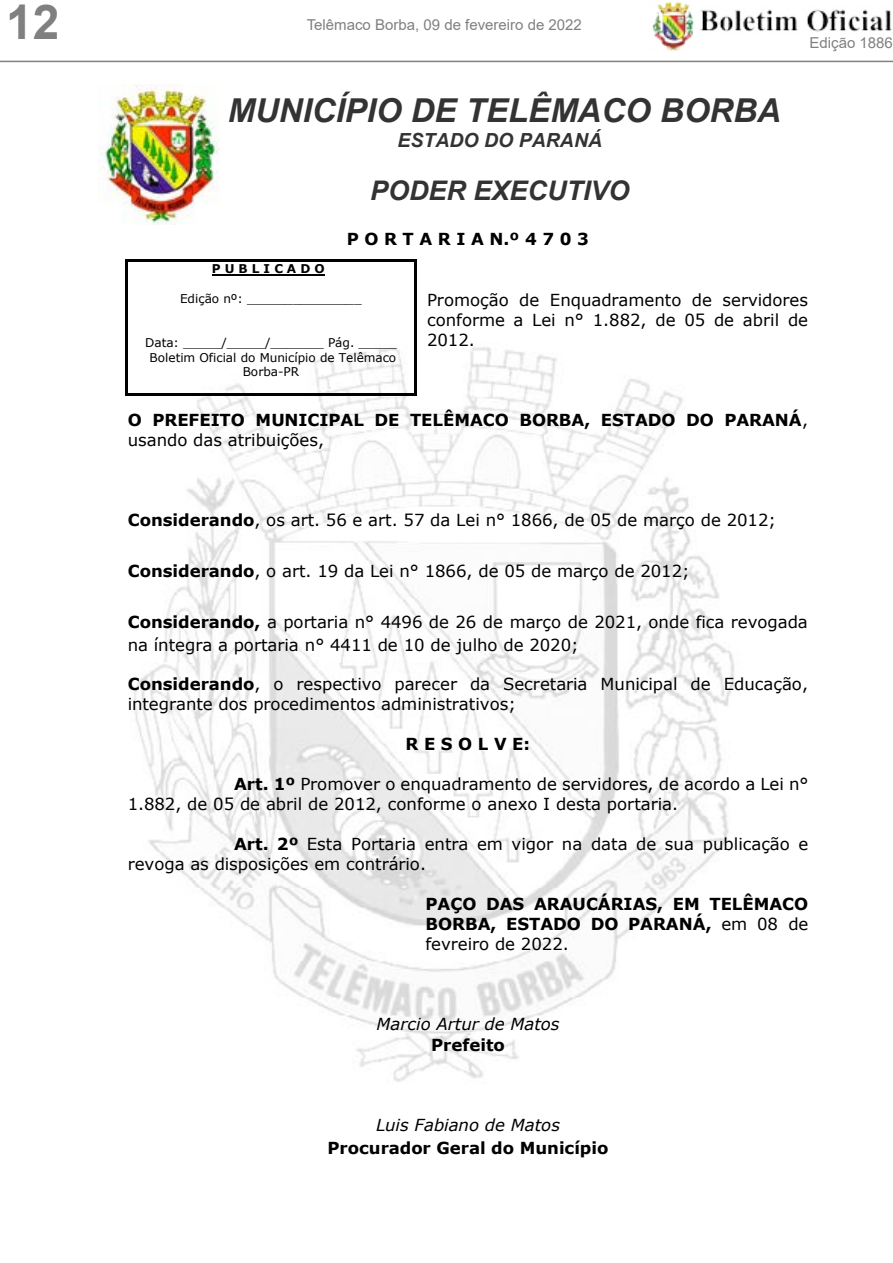
<style>
.page{position:relative;width:893px;height:1263px;background:#fff}
.page>*{position:absolute;margin:0;border:0;box-sizing:border-box;transform-origin:0 0}
.t1{font:700 48px "Arial";color:#808080}
.t2{font:italic 700 33px "Arial";color:#333}
.t3{font:italic 700 27px "Arial";color:#333}
.t4{font:italic 700 19.5px "Arial";color:#333}
.t5{font:16.5px/20px "Verdana";letter-spacing:-.005em;color:#000}
.t6{font:700 16.5px/20.1px "Verdana";color:#000}
.t7{font:italic 16.5px "Verdana";color:#000}
.t8{font:15px "Arial";color:#808080}
.t9{font:12px/14.7px "Verdana";letter-spacing:-.005em;color:#000;text-align:center}
.t10{font:700 12px "Verdana";color:#000}
.s1{font-weight:400}
.s2{font-weight:700}
</style>
<div class="page">
<img style="left:700px;top:9px;width:192px;height:23px">
<img style="left:652px;top:1px;width:42px;height:50px">
<hr style="left:0;top:61px;width:893px;height:1px;background:#808080">
<img style="left:99px;top:84px;width:120px;height:140px">
<img style="left:125px;top:308px;width:610px;height:774px">
<hr style="left:212px;top:274px;width:113px;height:2px;background:#000">
<hr style="left:127px;top:259px;width:287px;height:2px;background:#000">
<hr style="left:125px;top:261px;width:2px;height:132px;background:#000">
<hr style="left:127px;top:393px;width:287px;height:2px;background:#000">
<hr style="left:414px;top:261px;width:2px;height:132px;background:#000">
<h1 class="t1" style="left:6px;top:-11px;width:55px">12</h1>
<p class="t8" style="left:307px;top:15px;width:277px">Telêmaco Borba, 09 de fevereiro de 2022</p>
<h2 class="t2" style="left:228px;top:88px;width:555px">MUNICÍPIO DE TELÊMACO BORBA</h2>
<p class="t4" style="left:398px;top:127px;width:206px">ESTADO DO PARANÁ</p>
<h3 class="t3" style="left:370px;top:173px;width:261px">PODER EXECUTIVO</h3>
<p class="t6" style="left:347px;top:229px;width:244px">P O R T A R I A N.º 4 7 0 3</p>
<p class="t8" style="left:810px;top:33px;width:85px">Edição 1886</p>
<p class="t10" style="left:212px;top:261px;width:115px">P U B L I C A D O</p>
<p class="t9" style="left:180px;top:291px;width:183px">Edição nº: _______________</p>
<p class="t9" style="left:145px;top:335px;width:253px">Data: _____/_____/_______ Pág. _____<br>Boletim Oficial do Município de Telêmaco<br>Borba-PR</p>
<p class="t5" style="left:427px;top:289px;width:383px;text-align:justify">Promoção de Enquadramento de servidores conforme a Lei n° 1.882, de 05 de abril de 2012.</p>
<p class="t6" style="left:128px;top:410px;width:682px">O PREFEITO MUNICIPAL DE TELÊMACO BORBA, ESTADO DO PARANÁ<span class="s1">, usando das atribuições,</span></p>
<p class="t5" style="left:128px;top:510px;width:650px"><span class="s2">Considerando</span>, os art. 56 e art. 57 da Lei n° 1866, de 05 de março de 2012;</p>
<p class="t5" style="left:128px;top:561px;width:564px"><span class="s2">Considerando</span>, o art. 19 da Lei n° 1866, de 05 de março de 2012;</p>
<p class="t5" style="left:128px;top:611px;width:682px;line-height:23.1px"><span class="s2">Considerando,</span> a portaria n° 4496 de 26 de março de 2021, onde fica revogada na íntegra a portaria n° 4411 de 10 de julho de 2020;</p>
<p class="t5" style="left:128px;top:673px;width:682px"><span class="s2">Considerando</span>, o respectivo parecer da Secretaria Municipal de Educação, integrante dos procedimentos administrativos;</p>
<p class="t6" style="left:405px;top:733px;width:126px">R E S O L V E:</p>
<p class="t5" style="left:128px;top:774px;width:682px;text-indent:106px"><span class="s2">Art. 1º</span> Promover o enquadramento de servidores, de acordo a Lei n°<br>1.882, de 05 de abril de 2012, conforme o anexo I desta portaria.</p>
<p class="t5" style="left:128px;top:834px;width:682px;text-indent:106px"><span class="s2">Art. 2º</span> Esta Portaria entra em vigor na data de sua publicação e revoga as disposições em contrário.</p>
<p class="t6" style="left:425px;top:894px;width:384px;text-align:justify">PAÇO DAS ARAUCÁRIAS, EM TELÊMACO BORBA, ESTADO DO PARANÁ, <span class="s1">em 08 de fevreiro de 2022.</span></p>
<p class="t7" style="left:377px;top:1013px;width:184px">Marcio Artur de Matos</p>
<p class="t6" style="left:431px;top:1034px;width:75px">Prefeito</p>
<p class="t7" style="left:376px;top:1113px;width:185px">Luis Fabiano de Matos</p>
<p class="t6" style="left:327px;top:1137px;width:282px">Procurador Geral do Município</p>
</div>
